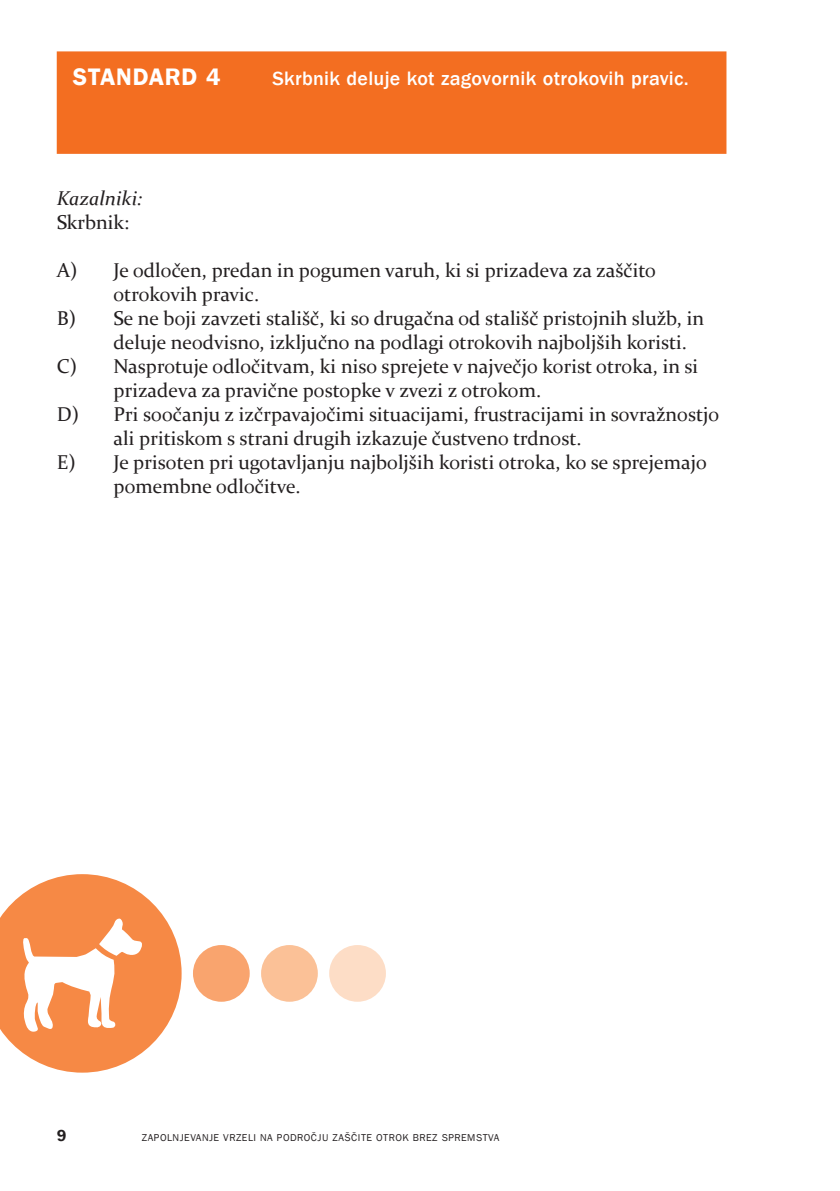
<style>
.page{position:relative;width:840px;height:1191px;background:#fff}
.page>*{position:absolute;margin:0;border:0;box-sizing:border-box;transform-origin:0 0}
.t1{font:600 24px "ITC Franklin Gothic Std";color:#fff}
.t2{font:20px "Constantia";color:#231f20}
.t3{font:500 20px "ITC Franklin Gothic Std";letter-spacing:.015em;color:#fff}
.t4{font:italic 20px "Constantia";color:#231f20}
.t5{font:600 16px "ITC Franklin Gothic Std";color:#231f20}
.t6{font:10px "ITC Franklin Gothic Std";letter-spacing:.05em;color:#231f20}
</style>
<div class="page">
<div style="left:329px;top:945px;width:57px;height:56px;background:#fdddc6;border-radius:50%"></div>
<div style="left:261px;top:945px;width:56px;height:56px;background:#fbc197;border-radius:50%"></div>
<div style="left:193px;top:945px;width:56px;height:56px;background:#f9a46e;border-radius:50%"></div>
<svg style="left:0;top:874px;width:181px;height:198px"></svg>
<div style="left:57px;top:51px;width:669px;height:103px;background:#f36e21"></div>
<p class="t1" style="left:73px;top:63px;width:32px">STANDARD</p>
<p class="t1" style="left:206px;top:63px;width:16px">4</p>
<p class="t3" style="left:272px;top:67px;width:417px">Skrbnik deluje kot zagovornik otrokovih pravic.</p>
<p class="t4" style="left:57px;top:185px;width:87px">Kazalniki:</p>
<p class="t2" style="left:57px;top:209px;width:74px">Skrbnik:</p>
<p class="t2" style="left:57px;top:257px;width:600px">A) Je odločen, predan in pogumen varuh, ki si prizadeva za zaščito</p>
<p class="t2" style="left:113px;top:281px;width:147px">otrokovih pravic.</p>
<p class="t2" style="left:57px;top:305px;width:648px">B) Se ne boji zavzeti stališč, ki so drugačna od stališč pristojnih služb, in</p>
<p class="t2" style="left:113px;top:329px;width:574px">deluje neodvisno, izključno na podlagi otrokovih najboljših koristi.</p>
<p class="t2" style="left:57px;top:353px;width:642px">C) Nasprotuje odločitvam, ki niso sprejete v največjo korist otroka, in si</p>
<p class="t2" style="left:113px;top:377px;width:429px">prizadeva za pravične postopke v zvezi z otrokom.</p>
<p class="t2" style="left:57px;top:401px;width:663px">D) Pri soočanju z izčrpavajočimi situacijami, frustracijami in sovražnostjo</p>
<p class="t2" style="left:113px;top:425px;width:469px">ali pritiskom s strani drugih izkazuje čustveno trdnost.</p>
<p class="t2" style="left:57px;top:449px;width:651px">E) Je prisoten pri ugotavljanju najboljših koristi otroka, ko se sprejemajo</p>
<p class="t2" style="left:113px;top:473px;width:189px">pomembne odločitve.</p>
<p class="t5" style="left:57px;top:1126px;width:11px">9</p>
<p class="t6" style="left:142px;top:1132px;width:359px">ZAPOLNJEVANJE VRZELI NA PODROČJU ZAŠČITE OTROK BREZ SPREMSTVA</p>
</div>
